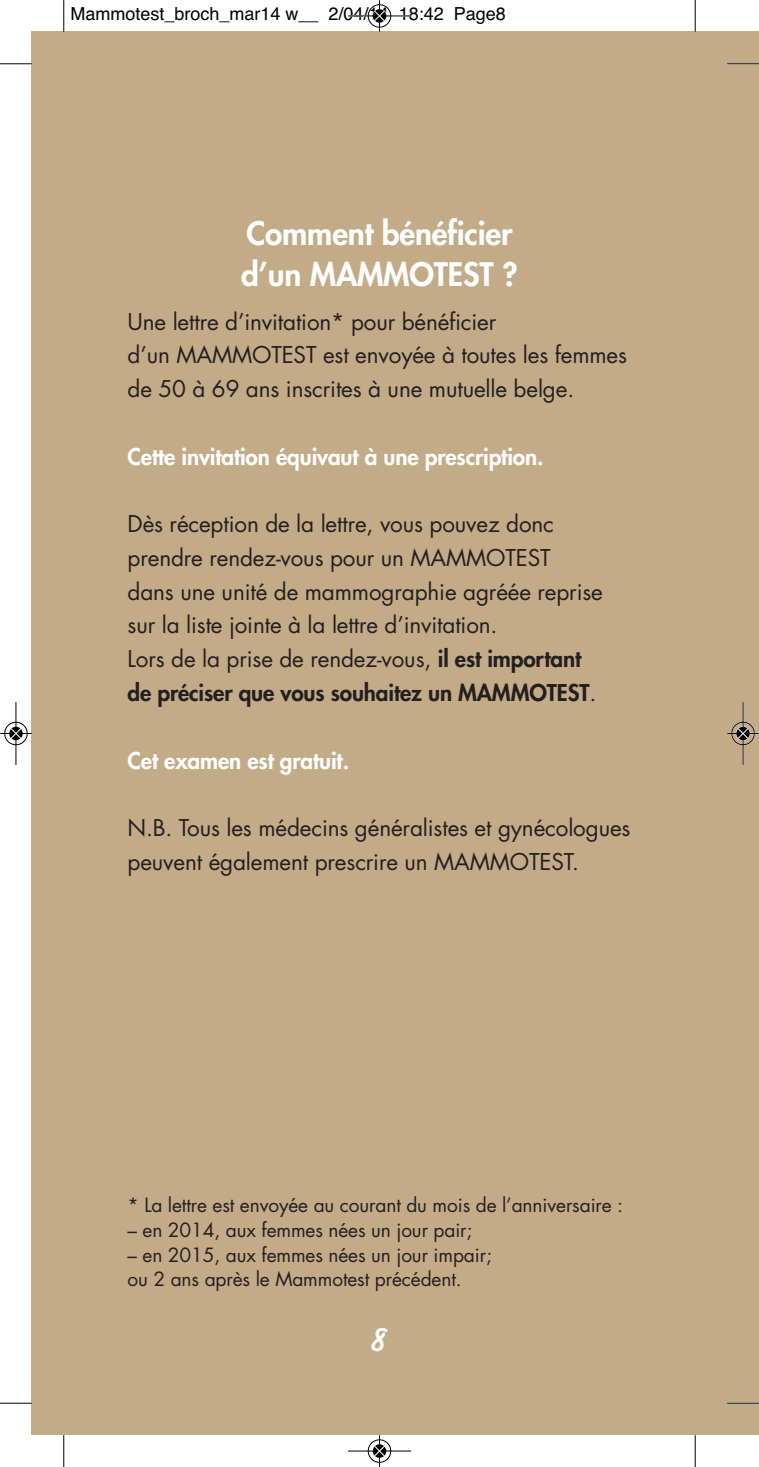
<style>
.page{position:relative;width:759px;height:1467px;background:#fff}
.page>*{position:absolute;margin:0;border:0;box-sizing:border-box;transform-origin:0 0}
.t1{font:800 31.5px/40.5px "Futura";letter-spacing:-.005em;color:#fff}
.t2{font:31.5px "Freehand 521 BT Regular C";color:#fff}
.t3{font:22.5px/33.8px "Futura";letter-spacing:-.005em;color:#231f20}
.t4{font:800 22.5px "Futura";letter-spacing:-.005em;color:#fff}
.t5{font:19.12px/24.8px "Futura";letter-spacing:-.005em;color:#231f20}
.t6{font:18px "Helvetica";color:#000}
.s1{font-weight:800}
</style>
<div class="page">
<div style="left:32px;top:32px;width:727px;height:1403px;background:#c3ab87"></div>
<hr style="left:727px;top:1402px;width:32px;height:2px;background:#fff">
<hr style="left:63px;top:0;width:1px;height:32px;background:#000">
<hr style="left:0;top:63px;width:32px;height:1px;background:#000">
<hr style="left:695px;top:0;width:1px;height:32px;background:#000">
<hr style="left:727px;top:63px;width:32px;height:1px;background:#000">
<hr style="left:63px;top:1435px;width:1px;height:32px;background:#000">
<hr style="left:0;top:1403px;width:32px;height:1px;background:#000">
<hr style="left:695px;top:1435px;width:1px;height:32px;background:#000">
<hr style="left:727px;top:1403px;width:32px;height:1px;background:#000">
<div style="left:368px;top:4px;width:23px;height:24px;border:1px solid #fff;border-radius:50%"></div>
<div style="left:372px;top:9px;width:15px;height:14px;background:#bfbfbf;border-radius:50%"></div>
<hr style="left:348px;top:16px;width:63px;height:1px;background:#000">
<hr style="left:379px;top:0;width:1px;height:32px;background:#000">
<div style="left:368px;top:4px;width:23px;height:23px;border:1px solid #000;border-radius:50%"></div>
<svg style="left:373px;top:9px;width:13px;height:14px"></svg>
<svg style="left:374px;top:10px;width:11px;height:12px"></svg>
<div style="left:368px;top:1439px;width:23px;height:24px;border:1px solid #fff;border-radius:50%"></div>
<div style="left:372px;top:1444px;width:15px;height:14px;background:#bebebe;border-radius:50%"></div>
<hr style="left:348px;top:1451px;width:63px;height:1px;background:#000">
<hr style="left:379px;top:1435px;width:1px;height:32px;background:#000">
<div style="left:368px;top:1440px;width:23px;height:22px;border:1px solid #000;border-radius:50%"></div>
<svg style="left:373px;top:1444px;width:13px;height:14px"></svg>
<svg style="left:374px;top:1445px;width:11px;height:12px"></svg>
<div style="left:4px;top:722px;width:24px;height:23px;border:1px solid #fff;border-radius:50%"></div>
<div style="left:9px;top:726px;width:14px;height:15px;background:#bfbfbf;border-radius:50%"></div>
<hr style="left:16px;top:702px;width:1px;height:63px;background:#000">
<hr style="left:0;top:733px;width:32px;height:1px;background:#000">
<div style="left:4px;top:722px;width:23px;height:23px;border:1px solid #000;border-radius:50%"></div>
<svg style="left:9px;top:727px;width:14px;height:13px"></svg>
<svg style="left:10px;top:728px;width:12px;height:11px"></svg>
<hr style="left:742px;top:702px;width:2px;height:63px;background:#fff">
<div style="left:731px;top:722px;width:24px;height:23px;border:1px solid #fff;border-radius:50%"></div>
<div style="left:736px;top:726px;width:14px;height:15px;background:#b2ada7;border-radius:50%"></div>
<hr style="left:743px;top:702px;width:1px;height:63px;background:#000">
<hr style="left:727px;top:733px;width:32px;height:1px;background:#000">
<div style="left:732px;top:722px;width:23px;height:23px;border:1px solid #000;border-radius:50%"></div>
<svg style="left:736px;top:727px;width:14px;height:13px"></svg>
<svg style="left:737px;top:728px;width:12px;height:11px"></svg>
<p class="t6" style="left:71px;top:7px;width:437px">Mammotest_broch_mar14 w__ 2/04/14 18:42 Page8</p>
<h1 class="t1" style="left:241px;top:216px;width:278px">Comment bénéficier d’un MAMMOTEST ?</h1>
<p class="t3" style="left:128px;top:306px;width:501px">Une lettre d’invitation* pour bénéficier<br>d’un MAMMOTEST est envoyée à toutes les femmes de 50 à 69 ans inscrites à une mutuelle belge.</p>
<p class="t4" style="left:128px;top:446px;width:418px">Cette invitation équivaut à une prescription.</p>
<p class="t3" style="left:128px;top:509px;width:477px">Dès réception de la lettre, vous pouvez donc prendre rendez-vous pour un MAMMOTEST<br>dans une unité de mammographie agréée reprise sur la liste jointe à la lettre d’invitation.<br>Lors de la prise de rendez-vous, <span class="s1">il est important de préciser que vous souhaitez un MAMMOTEST</span>.</p>
<p class="t4" style="left:128px;top:749px;width:223px">Cet examen est gratuit.</p>
<p class="t3" style="left:128px;top:813px;width:505px">N.B. Tous les médecins généralistes et gynécologues peuvent également prescrire un MAMMOTEST.</p>
<p class="t5" style="left:128px;top:1194px;width:497px">* La lettre est envoyée au courant du mois de l’anniversaire :</p>
<p class="t5" style="left:128px;top:1219px;width:346px">– en 2014, aux femmes nées un jour pair;</p>
<p class="t5" style="left:128px;top:1244px;width:366px">– en 2015, aux femmes nées un jour impair; ou 2 ans après le Mammotest précédent.</p>
<h1 class="t2" style="left:371px;top:1327px;width:18px">8</h1>
</div>
